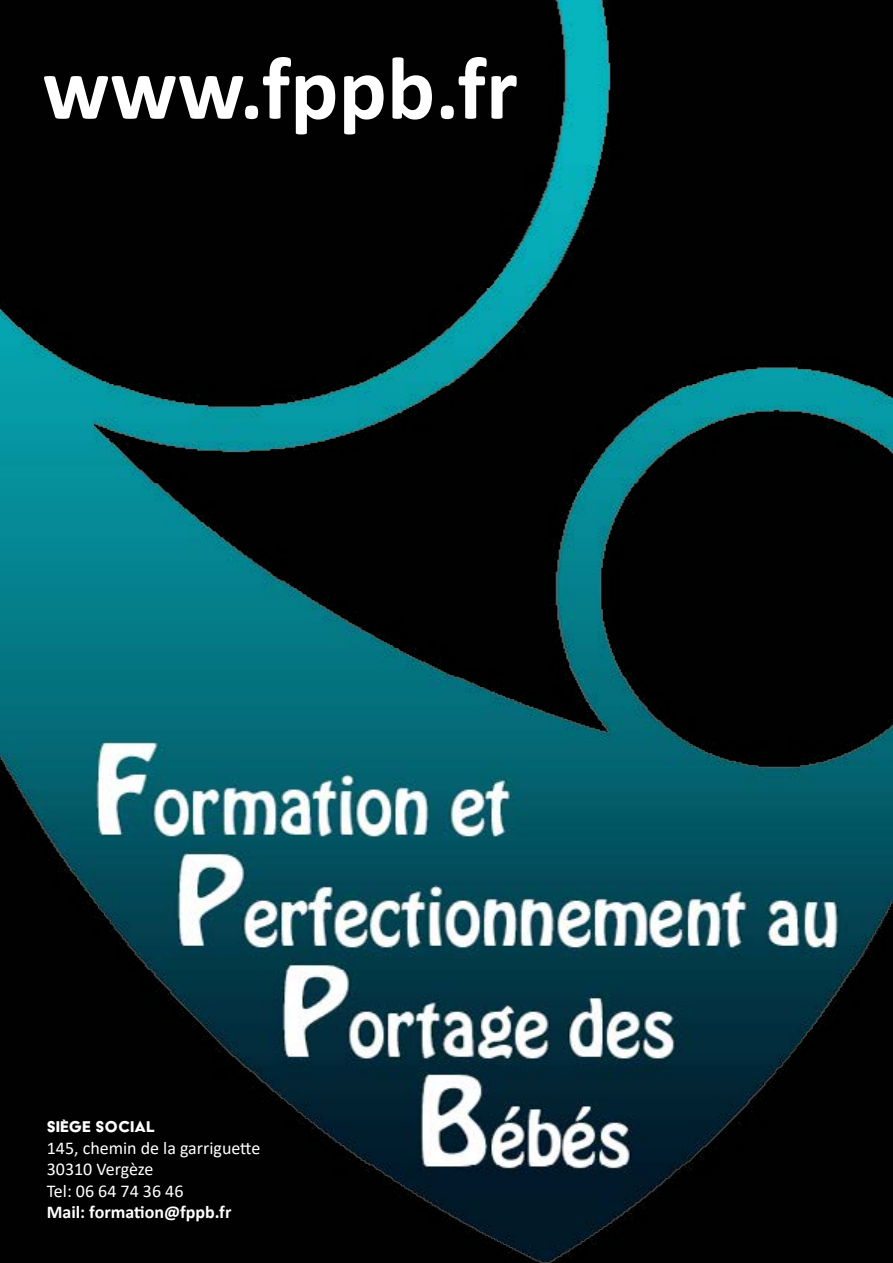
<style>
.page{position:relative;width:893px;height:1263px;background:#fff}
.page>*{position:absolute;margin:0;border:0;box-sizing:border-box;transform-origin:0 0}
.t1{font:700 90px "Calibri";color:#fff}
.t2{font:18px/21.6px "Calibri";color:#fff}
.t3{font:700 18px "Calibri";color:#fff}
.t4{font:18px "Acier BAT Text Solid";color:#fff}
</style>
<div class="page">
<img style="left:0;top:0;width:893px;height:1263px">
<h1 class="t1" style="left:43px;top:25px;width:477px">www.fppb.fr</h1>
<p class="t4" style="left:47px;top:1117px;width:109px">SIÈGE SOCIAL</p>
<p class="t2" style="left:47px;top:1136px;width:215px">145, chemin de la garriguette<br>30310 Vergèze<br>Tel: 06 64 74 36 46</p>
<p class="t3" style="left:47px;top:1200px;width:186px">Mail: formation@fppb.fr</p>
</div>
